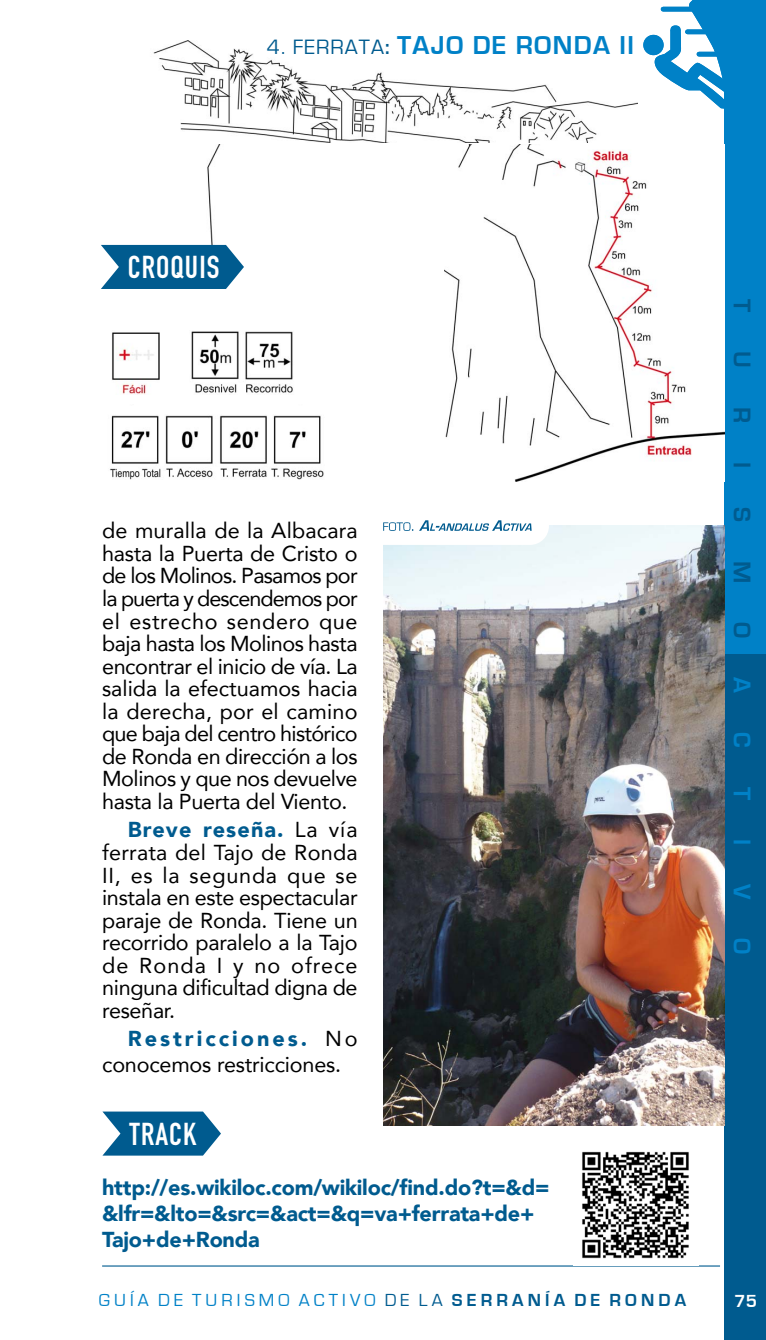
<style>
.page{position:relative;width:766px;height:1340px;background:#fff}
.page>*{position:absolute;margin:0;border:0;box-sizing:border-box;transform-origin:0 0}
.t1{font:31.28px "DIN Engschrift Std";letter-spacing:.035em;color:#fff}
.t2{font:700 26.78px "Eurostile";letter-spacing:.05em;color:#0081c7}
.t3{font:700 26.78px "Eurostile";letter-spacing:.1em;color:#0081c7}
.t4{font:700 24.97px "Eurostile";color:#005b8f}
.t5{font:700 24.97px "Eurostile";color:#0081c7}
.t6{font:21.6px/22.5px "Avenir";letter-spacing:-.015em;color:#000;text-align:justify}
.t7{font:900 21.6px/25.9px "Avenir";letter-spacing:-.01em;color:#005b8f}
.t8{font:18px "Eurostile";letter-spacing:.23em;color:#0081c7}
.t9{font:700 18px "Eurostile";color:#fff}
.s1{font-weight:400;font-size:21.38px;color:#005b8f}
.s2{font-size:21.38px;color:#005b8f}
.s3{font-weight:900;color:#005b8f}
.s4{color:#005b8f}
.s5{font-weight:700;color:#005b8f}
</style>
<div class="page">
<div style="left:724px;top:0;width:41px;height:1339px;background:#0081c7"></div>
<div style="left:724px;top:654px;width:41px;height:685px;background:#005b8f"></div>
<img style="left:112px;top:144px;width:612px;height:337px">
<img style="left:153px;top:41px;width:484px;height:102px">
<div style="left:643px;top:35px;width:20px;height:20px;background:#0081c7;border-radius:50%"></div>
<svg style="left:653px;top:0;width:71px;height:109px"></svg>
<div style="left:90px;top:262px;width:354px;height:197px;background:#fff"></div>
<img style="left:112px;top:332px;width:48px;height:63px">
<img style="left:110px;top:415px;width:224px;height:66px">
<img style="left:191px;top:331px;width:102px;height:62px">
<svg style="left:101px;top:245px;width:143px;height:44px;background:#1f6f9c"></svg>
<hr style="left:102px;top:1265px;width:617px;height:1px;background:#005b8f">
<img style="left:582px;top:1151px;width:107px;height:108px">
<img style="left:383px;top:525px;width:341px;height:600px">
<svg style="left:383px;top:520px;width:166px;height:25px"></svg>
<svg style="left:102px;top:1111px;width:119px;height:44px;background:#2a76a1"></svg>
<p class="t3" style="left:234px;top:32px;width:373px"><span class="s1">4. FERRATA</span><span class="s2">:</span> TAJO DE RONDA</p>
<p class="t2" style="left:267px;top:32px;width:368px"><span class="s1">4. FERRATA</span><span class="s2">:</span> TAJO DE RONDA II</p>
<h1 class="t1" style="left:128px;top:256px;width:93px">CROQUIS</h1>
<p class="t6" style="left:102px;top:520px;width:257px">de muralla de la Albacara hasta la Puerta de Cristo o de los Molinos. Pasamos por la puerta y descendemos por el estrecho sendero que baja hasta los Molinos hasta encontrar el inicio de vía. La salida la efectuamos hacia la derecha, por el camino que baja del centro histórico de Ronda en dirección a los Molinos y que nos devuelve hasta la Puerta del Viento.</p>
<p class="t6" style="left:102px;top:819px;width:257px;text-indent:26px"><span class="s3">Breve reseña.</span> La vía ferrata del Tajo de Ronda II, es la segunda que se instala en este espectacular paraje de Ronda. Tiene un recorrido paralelo a la Tajo de Ronda I y no ofrece ninguna dificultad digna de reseñar.</p>
<p class="t6" style="left:102px;top:1026px;width:257px;line-height:25.9px;text-indent:26px"><span class="s3">Restricciones.</span> No conocemos restricciones.</p>
<h1 class="t1" style="left:129px;top:1122px;width:68px">TRACK</h1>
<p class="t7" style="left:102px;top:1175px;width:449px">http://es.wikiloc.com/wikiloc/find.do?t=&amp;d= &amp;lfr=&amp;lto=&amp;src=&amp;act=&amp;q=va+ferrata+de+<br>Tajo+de+Ronda</p>
<p class="t8" style="left:99px;top:1291px;width:588px">GUÍA DE TURISMO ACTIVO <span class="s4">DE LA</span> <span class="s5">SERRANÍA DE RONDA</span></p>
<p class="t4" style="left:753px;top:299px;width:15px;rotate:90deg">T</p>
<p class="t4" style="left:753px;top:351px;width:18px;rotate:90deg">U</p>
<p class="t4" style="left:753px;top:407px;width:18px;rotate:90deg">R</p>
<p class="t4" style="left:753px;top:462px;width:8px;rotate:90deg">I</p>
<p class="t4" style="left:753px;top:507px;width:16px;rotate:90deg">S</p>
<p class="t4" style="left:753px;top:561px;width:24px;rotate:90deg">M</p>
<p class="t4" style="left:753px;top:622px;width:18px;rotate:90deg">O</p>
<p class="t5" style="left:753px;top:677px;width:17px;rotate:90deg">A</p>
<p class="t5" style="left:753px;top:732px;width:17px;rotate:90deg">C</p>
<p class="t5" style="left:753px;top:786px;width:15px;rotate:90deg">T</p>
<p class="t5" style="left:753px;top:838px;width:8px;rotate:90deg">I</p>
<p class="t5" style="left:753px;top:883px;width:17px;rotate:90deg">V</p>
<p class="t5" style="left:753px;top:938px;width:18px;rotate:90deg">O</p>
<p class="t9" style="left:734px;top:1292px;width:24px">75</p>
</div>
